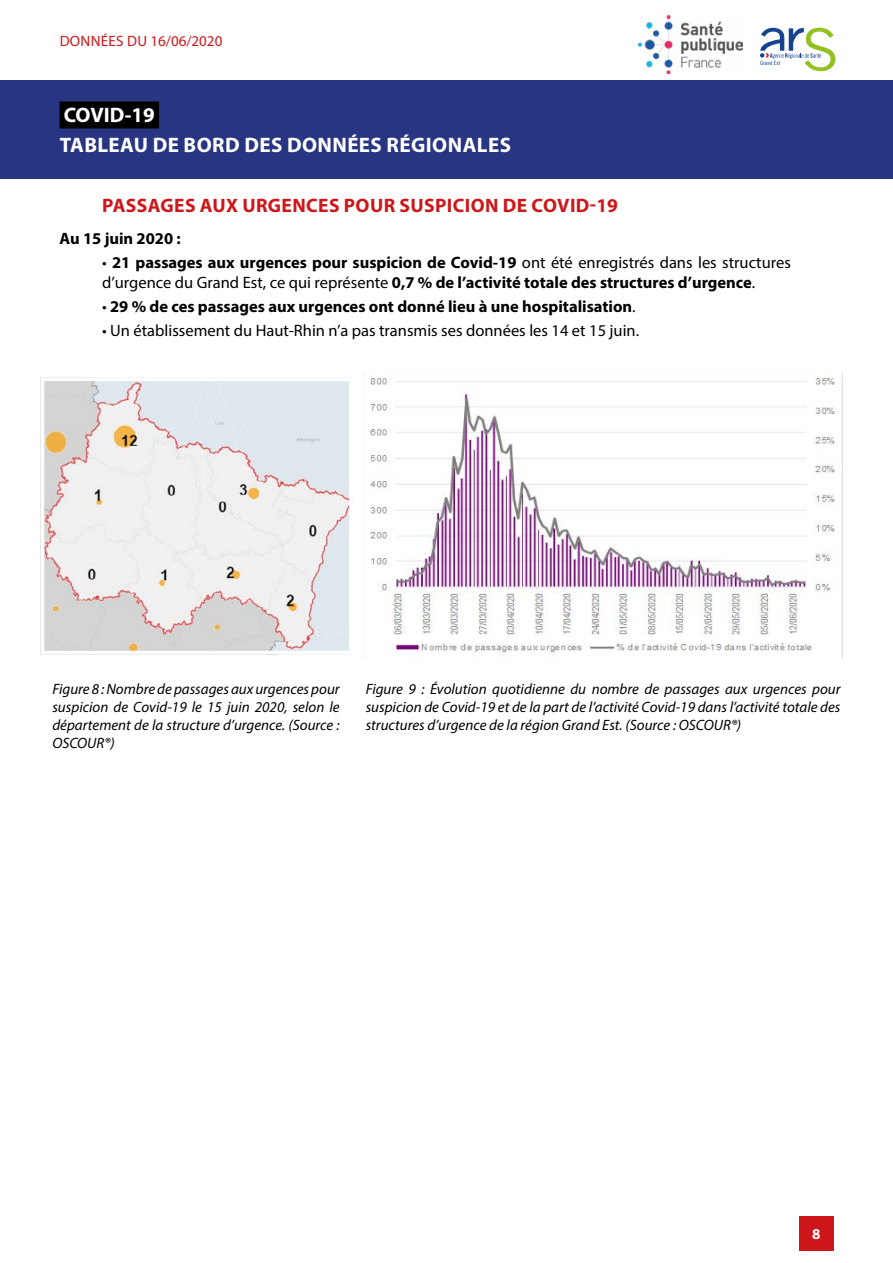
<style>
.page{position:relative;width:893px;height:1263px;background:#fff}
.page>*{position:absolute;margin:0;border:0;box-sizing:border-box;transform-origin:0 0}
.t1{font:700 21px/29.4px "Myriad Pro";letter-spacing:.02em;color:#fff}
.t2{font:700 19.5px "Myriad Pro";letter-spacing:.02em;color:#cd171a}
.t3{font:700 16.5px/19.8px "Myriad Pro";color:#000}
.t4{font:16.5px "Myriad Pro";color:#000}
.t5{font:italic 15px/18px "Myriad Pro";color:#000;text-align:justify}
.t6{font:15px "Myriad Pro";letter-spacing:.02em;color:#cd171a}
.t7{font:700 15px "Myriad Pro";color:#fff}
.t8{font:5.85px "Trade Gothic LT Std Cn 18";color:#154390}
.s1{font-weight:400}
</style>
<div class="page">
<div style="left:0;top:80px;width:893px;height:99px;background:#283583"></div>
<div style="left:60px;top:101px;width:99px;height:27px;background:#000"></div>
<div style="left:799px;top:1216px;width:34px;height:34px;background:#cd171a"></div>
<img style="left:638px;top:15px;width:104px;height:59px">
<svg style="left:760px;top:28px;width:75px;height:43px"></svg>
<img style="left:45px;top:382px;width:303px;height:267px">
<div style="left:40px;top:377px;width:313px;height:277px;border:4px solid #fff"></div>
<img style="left:363px;top:374px;width:480px;height:284px">
<p class="t6" style="left:60px;top:31px;width:164px">DONNÉES DU 16/06/2020</p>
<h1 class="t1" style="left:60px;top:100px;width:453px">COVID-19<br>TABLEAU DE BORD DES DONNÉES RÉGIONALES</h1>
<p class="t8" style="left:760px;top:59px;width:22px">Grand Est</p>
<h2 class="t2" style="left:102px;top:192px;width:517px">PASSAGES AUX URGENCES POUR SUSPICION DE COVID-19</h2>
<p class="t3" style="left:60px;top:228px;width:123px">Au 15 juin 2020 :</p>
<p class="t3" style="left:102px;top:252px;width:690px"><span class="s1">•</span> 21 passages aux urgences pour suspicion de Covid-19 <span class="s1">ont été enregistrés dans les structures d’urgence du Grand Est, ce qui représente</span> 0,7 % de l’activité totale des structures d’urgence<span class="s1">.</span></p>
<p class="t3" style="left:102px;top:296px;width:535px"><span class="s1">•</span> 29 % de ces passages aux urgences ont donné lieu à une hospitalisation<span class="s1">.</span></p>
<p class="t4" style="left:102px;top:320px;width:539px">• Un établissement du Haut-Rhin n’a pas transmis ses données les 14 et 15 juin.</p>
<p class="t5" style="left:52px;top:680px;width:289px">Figure 8 : Nombre de passages aux urgences pour suspicion de Covid-19 le 15 juin 2020, selon le département de la structure d’urgence. (Source :<br>OSCOUR®)</p>
<p class="t5" style="left:366px;top:680px;width:476px">Figure 9 : Évolution quotidienne du nombre de passages aux urgences pour suspicion de Covid-19 et de la part de l’activité Covid-19 dans l’activité totale des structures d’urgence de la région Grand Est. (Source : OSCOUR®)</p>
<p class="t7" style="left:812px;top:1224px;width:10px">8</p>
</div>
